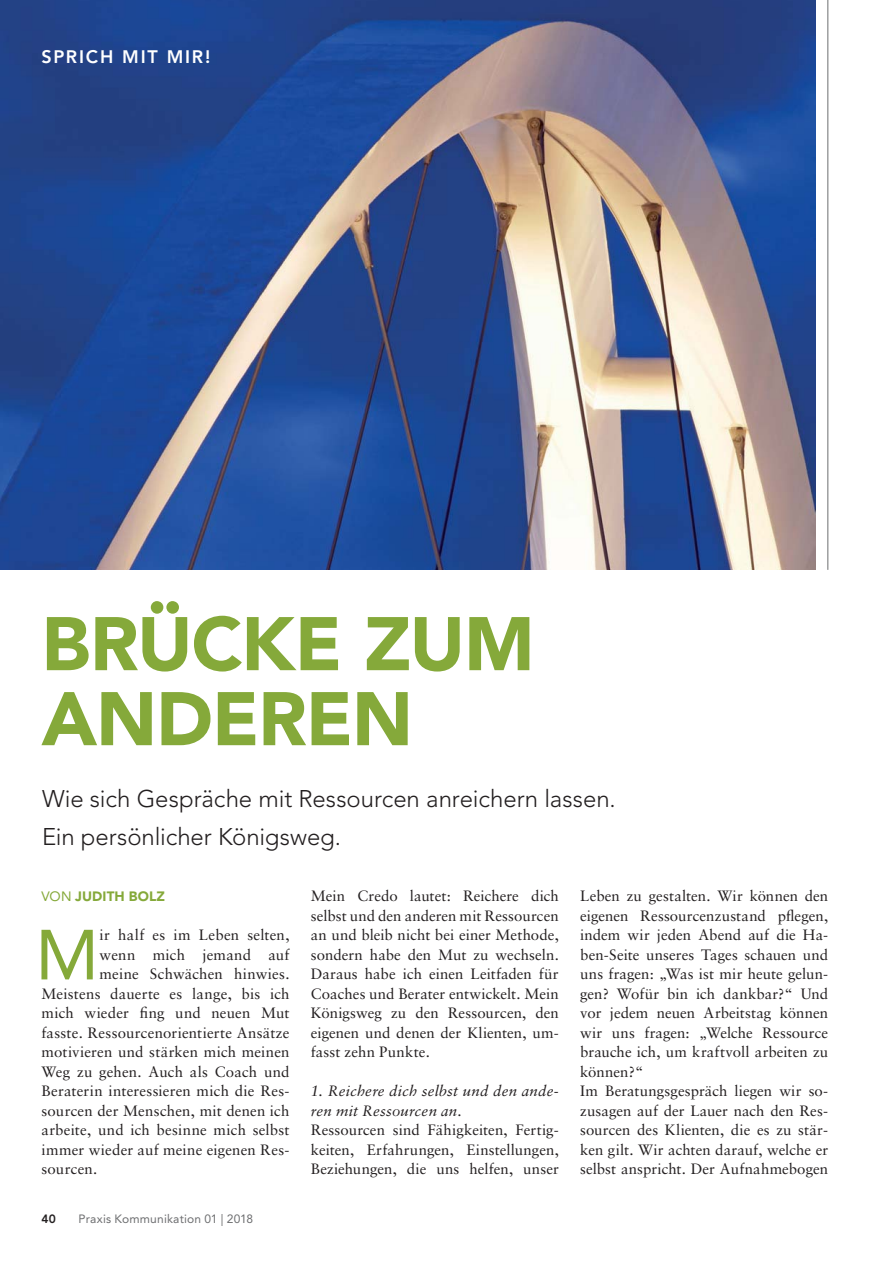
<style>
.page{position:relative;width:891px;height:1261px;background:#fff}
.page>*{position:absolute;margin:0;border:0;box-sizing:border-box;transform-origin:0 0}
.t1{font:900 75px/75px "Avenir LT Std";letter-spacing:-.015em;color:#85a93a}
.t2{font:70.05px "Avenir LT Std";color:#85a93a}
.t3{font:300 24px/37.5px "Avenir LT Std";color:#231f20}
.t4{font:800 18px "Avenir LT Std";letter-spacing:.1em;color:#fff}
.t5{font:15px/19.5px "Sabon LT Std";letter-spacing:.01em;color:#231f20;text-align:justify}
.t6{font:italic 15px/19.5px "Sabon";letter-spacing:.015em;color:#231f20}
.t7{font:900 13.5px "Avenir LT Std";letter-spacing:.01em;color:#85a93a}
.t8{font:12px "Avenir LT Std";letter-spacing:.015em;color:#6d6e70}
.t9{font:800 12px "Avenir LT Std";color:#231f20}
.s1{font-weight:400}
</style>
<div class="page">
<img style="left:0;top:0;width:815px;height:570px">
<hr style="left:827px;top:0;width:1px;height:570px;background:#6d6e70">
<p class="t4" style="left:41px;top:48px;width:170px">SPRICH MIT MIR!</p>
<h1 class="t1" style="left:41px;top:610px;width:495px">BRÜCKE ZUM<br>ANDEREN</h1>
<h3 class="t3" style="left:42px;top:781px;width:575px">Wie sich Gespräche mit Ressourcen anreichern lassen.<br>Ein persönlicher Königsweg.</h3>
<p class="t7" style="left:41px;top:890px;width:125px"><span class="s1">VON</span> JUDITH BOLZ</p>
<h2 class="t2" style="left:35px;top:921px;width:65px">M</h2>
<p class="t5" style="left:100px;top:926px;width:191px">ir half es im Leben selten,</p>
<p class="t5" style="left:100px;top:946px;width:191px">wenn mich jemand auf</p>
<p class="t5" style="left:100px;top:965px;width:191px">meine Schwächen hinwies.</p>
<p class="t5" style="left:41px;top:985px;width:249px">Meistens dauerte es lange, bis ich</p>
<p class="t5" style="left:41px;top:1004px;width:249px">mich wieder fing und neuen Mut</p>
<p class="t5" style="left:41px;top:1024px;width:250px">fasste. Ressourcenorientierte Ansätze</p>
<p class="t5" style="left:41px;top:1043px;width:250px">motivieren und stärken mich meinen</p>
<p class="t5" style="left:41px;top:1063px;width:250px">Weg zu gehen. Auch als Coach und</p>
<p class="t5" style="left:41px;top:1082px;width:250px">Beraterin interessieren mich die Res-</p>
<p class="t5" style="left:41px;top:1102px;width:249px">sourcen der Menschen, mit denen ich</p>
<p class="t5" style="left:41px;top:1121px;width:249px">arbeite, und ich besinne mich selbst</p>
<p class="t5" style="left:41px;top:1141px;width:249px">immer wieder auf meine eigenen Res-</p>
<p class="t5" style="left:41px;top:1160px;width:57px">sourcen.</p>
<p class="t9" style="left:41px;top:1212px;width:16px">40</p>
<p class="t8" style="left:78px;top:1212px;width:176px">Praxis Kommunikation 01 | 2018</p>
<p class="t5" style="left:311px;top:887px;width:250px">Mein Credo lautet: Reichere dich selbst und den anderen mit Ressourcen an und bleib nicht bei einer Methode, sondern habe den Mut zu wechseln.<br>Daraus habe ich einen Leitfaden für Coaches und Berater entwickelt. Mein Königsweg zu den Ressourcen, den eigenen und denen der Klienten, um&shy;fasst zehn Punkte.</p>
<p class="t6" style="left:311px;top:1082px;width:250px">1. Reichere dich selbst und den ande&shy;ren mit Ressourcen an.</p>
<p class="t5" style="left:311px;top:1121px;width:250px">Ressourcen sind Fähigkeiten, Fertig&shy;keiten, Erfahrungen, Einstellungen, Beziehungen, die uns helfen, unser</p>
<p class="t5" style="left:580px;top:887px;width:250px;text-align:left">Leben zu gestalten. Wir können den eigenen Ressourcenzustand pflegen, indem wir jeden Abend auf die Ha&shy;ben-Seite unseres Tages schauen und uns fragen: „Was ist mir heute gelun&shy;gen? Wofür bin ich dankbar?“ Und vor jedem neuen Arbeitstag können wir uns fragen: „Welche Ressource brauche ich, um kraftvoll arbeiten zu können?“<br>Im Beratungsgespräch liegen wir so&shy;zusagen auf der Lauer nach den Res&shy;sourcen des Klienten, die es zu stär&shy;ken gilt. Wir achten darauf, welche er selbst anspricht. Der Aufnahmebogen</p>
</div>
